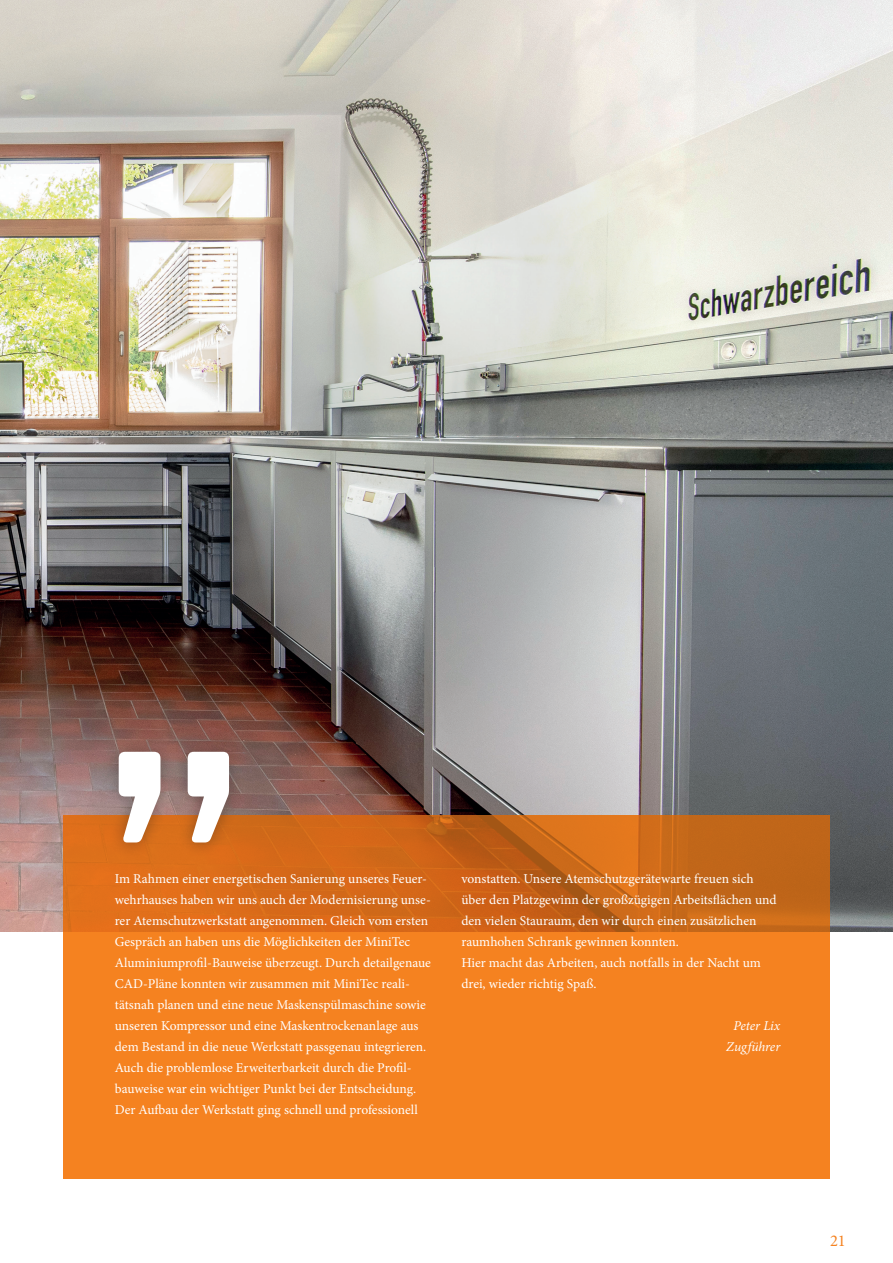
<style>
.page{position:relative;width:893px;height:1263px;background:#fff}
.page>*{position:absolute;margin:0;border:0;box-sizing:border-box;transform-origin:0 0}
.t1{font:16.5px "Minion Pro";color:#f58220}
.Fließtext{font:13.5px/21px "Minion Pro";color:#fff}
.Fließtext-2{font:italic 13.5px "Minion Pro";letter-spacing:-.01em;color:#fff}
</style>
<div class="page">
<img style="left:0;top:0;width:893px;height:931px">
<svg style="left:63px;top:815px;width:766px;height:363px;background:#e97a1d"></svg>
<div style="left:103px;top:736px;width:141px;height:121px;background:#231f20;opacity:.4"></div>
<svg style="left:119px;top:752px;width:110px;height:90px"></svg>
<p class="Fließtext" style="left:115px;top:868px;width:318px">Im Rahmen einer energetischen Sanierung unseres Feuer&shy;wehrhauses haben wir uns auch der Modernisierung unse&shy;rer Atemschutzwerkstatt angenommen. Gleich vom ersten Gespräch an haben uns die Möglichkeiten der MiniTec Aluminiumprofil-Bauweise überzeugt. Durch detailgenaue CAD-Pläne konnten wir zusammen mit MiniTec reali&shy;tätsnah planen und eine neue Maskenspülmaschine sowie unseren Kompressor und eine Maskentrockenanlage aus dem Bestand in die neue Werkstatt passgenau integrieren.<br>Auch die problemlose Erweiterbarkeit durch die Profil&shy;bauweise war ein wichtiger Punkt bei der Entscheidung.<br>Der Aufbau der Werkstatt ging schnell und professionell</p>
<p class="Fließtext" style="left:461px;top:868px;width:317px">vonstatten. Unsere Atemschutzgerätewarte freuen sich über den Platzgewinn der großzügigen Arbeitsflächen und den vielen Stauraum, den wir durch einen zusätzlichen raumhohen Schrank gewinnen konnten.</p>
<p class="Fließtext" style="left:461px;top:952px;width:301px">Hier macht das Arbeiten, auch notfalls in der Nacht um drei, wieder richtig Spaß.</p>
<p class="Fließtext-2" style="left:733px;top:1016px;width:48px">Peter Lix</p>
<p class="Fließtext-2" style="left:726px;top:1037px;width:55px">Zugführer</p>
<p class="t1" style="left:830px;top:1230px;width:17px">21</p>
</div>
